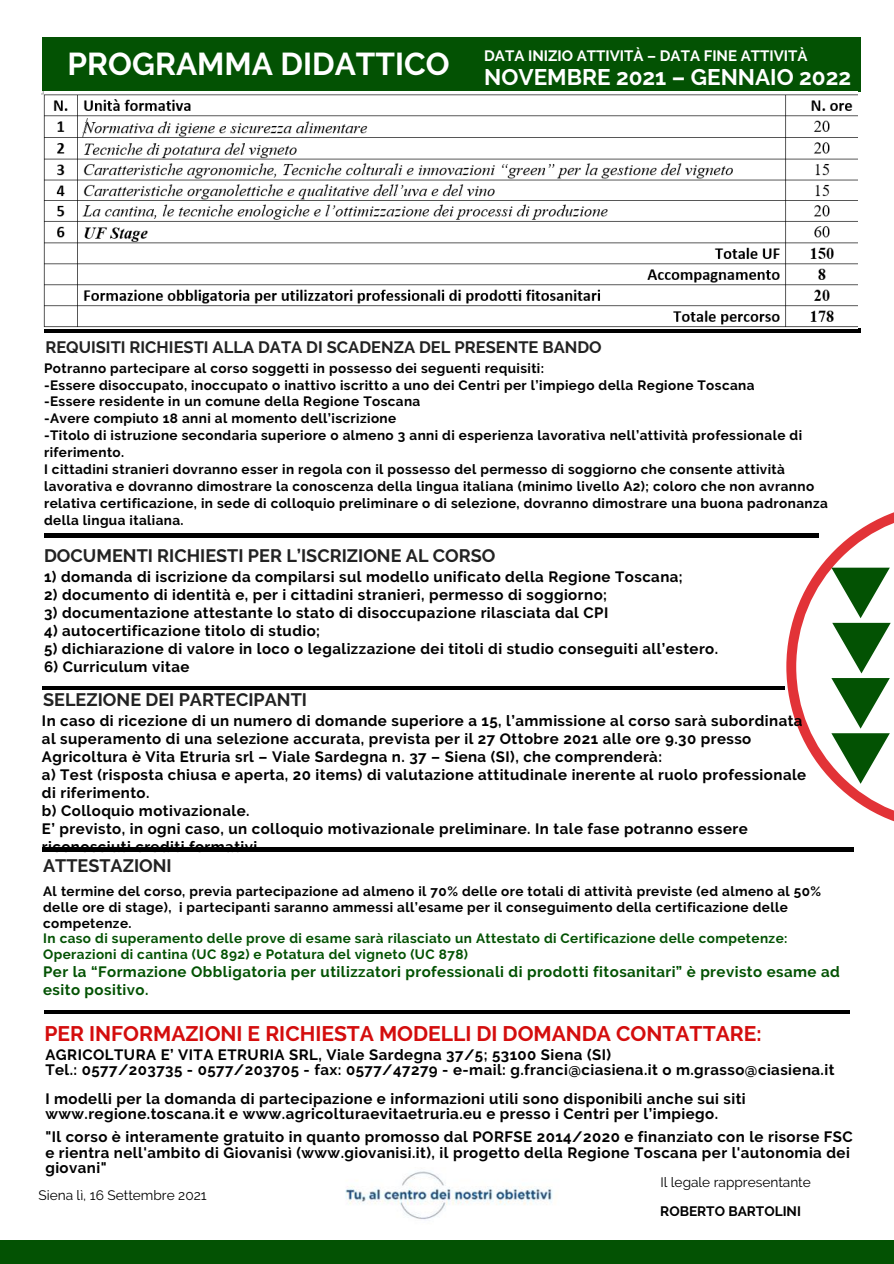
<style>
.page{position:relative;width:894px;height:1264px;background:#fff}
.page>*{position:absolute;margin:0;border:0;box-sizing:border-box;transform-origin:0 0}
.t1{font:700 31.5px "Raleway";color:#fff}
.t2{font:700 22.5px "Raleway";color:#fff}
.t3{font:700 21px "Raleway";color:#d40d0d}
.t4{font:700 18px "Raleway";color:#222}
.t5{font:700 16.5px "Raleway";color:#222}
.t6{font:700 15px/18px "Raleway";letter-spacing:.03em;color:#000}
.t7{font:700 15px/18px "Raleway";letter-spacing:.03em;color:#035203}
.t8{font:700 15px "Raleway";color:#fff}
.t9{font:13.65px "Raleway";color:#000}
.t10{font:700 13.65px "Raleway";color:#000}
.t11{font:700 13.5px/17px "Raleway";letter-spacing:.03em;color:#000}
.t12{font:700 13.5px "Raleway";letter-spacing:.03em;color:#035203}
</style>
<div class="page">
<div style="left:43px;top:38px;width:817px;height:54px;background:#035203"></div>
<svg style="left:44px;top:328px;width:817px;height:4px;fill:#000"></svg>
<div style="left:0;top:1240px;width:893px;height:23px;background:#035203"></div>
<img style="left:42px;top:92px;width:815px;height:236px">
<hr style="left:44px;top:1010px;width:805px;height:3px;background:#000">
<div style="left:44px;top:533px;width:774px;height:5px;background:#000"></div>
<hr style="left:42px;top:686px;width:742px;height:4px;background:#000">
<hr style="left:42px;top:847px;width:811px;height:4px;background:#000">
<svg style="left:786px;top:512px;width:107px;height:309px"></svg>
<img style="left:345px;top:1171px;width:208px;height:49px">
<p class="t1" style="left:68px;top:46px;width:383px">PROGRAMMA DIDATTICO</p>
<p class="t8" style="left:484px;top:47px;width:325px">DATA INIZIO ATTIVITÀ – DATA FINE ATTIVITÀ</p>
<p class="t2" style="left:484px;top:63px;width:368px">NOVEMBRE 2021 – GENNAIO 2022</p>
<p class="t5" style="left:45px;top:337px;width:557px">REQUISITI RICHIESTI ALLA DATA DI SCADENZA DEL PRESENTE BANDO</p>
<p class="t11" style="left:44px;top:359px;width:501px">Potranno partecipare al corso soggetti in possesso dei seguenti requisiti:</p>
<p class="t11" style="left:44px;top:376px;width:711px">-Essere disoccupato, inoccupato o inattivo iscritto a uno dei Centri per l’impiego della Regione Toscana</p>
<p class="t11" style="left:44px;top:393px;width:378px">-Essere residente in un comune della Regione Toscana</p>
<p class="t11" style="left:44px;top:410px;width:353px">-Avere compiuto 18 anni al momento dell’iscrizione</p>
<p class="t11" style="left:44px;top:427px;width:759px">-Titolo di istruzione secondaria superiore o almeno 3 anni di esperienza lavorativa nell’attività professionale di riferimento.</p>
<p class="t11" style="left:44px;top:461px;width:785px">I cittadini stranieri dovranno esser in regola con il possesso del permesso di soggiorno che consente attività lavorativa e dovranno dimostrare la conoscenza della lingua italiana (minimo livello A2); coloro che non avranno relativa certificazione, in sede di colloquio preliminare o di selezione, dovranno dimostrare una buona padronanza della lingua italiana.</p>
<p class="t4" style="left:44px;top:545px;width:453px">DOCUMENTI RICHIESTI PER L’ISCRIZIONE AL CORSO</p>
<p class="t6" style="left:44px;top:567px;width:640px">1) domanda di iscrizione da compilarsi sul modello unificato della Regione Toscana;</p>
<p class="t6" style="left:44px;top:585px;width:564px">2) documento di identità e, per i cittadini stranieri, permesso di soggiorno;</p>
<p class="t6" style="left:44px;top:603px;width:565px">3) documentazione attestante lo stato di disoccupazione rilasciata dal CPI</p>
<p class="t6" style="left:44px;top:621px;width:277px">4) autocertificazione titolo di studio;</p>
<p class="t6" style="left:44px;top:639px;width:675px">5) dichiarazione di valore in loco o legalizzazione dei titoli di studio conseguiti all’estero.</p>
<p class="t6" style="left:44px;top:657px;width:147px">6) Curriculum vitae</p>
<p class="t4" style="left:43px;top:689px;width:265px">SELEZIONE DEI PARTECIPANTI</p>
<p class="t6" style="left:42px;top:711px;width:762px">In caso di ricezione di un numero di domande superiore a 15, l’ammissione al corso sarà subordinata al superamento di una selezione accurata, prevista per il 27 Ottobre 2021 alle ore 9.30 presso<br>Agricoltura è Vita Etruria srl – Viale Sardegna n. 37 – Siena (SI), che comprenderà:</p>
<p class="t6" style="left:42px;top:765px;width:765px">a) Test (risposta chiusa e aperta, 20 items) di valutazione attitudinale inerente al ruolo professionale di riferimento.</p>
<p class="t6" style="left:42px;top:801px;width:209px">b) Colloquio motivazionale.</p>
<p class="t6" style="left:42px;top:819px;width:707px">E’ previsto, in ogni caso, un colloquio motivazionale preliminare. In tale fase potranno essere riconosciuti crediti formativi.</p>
<p class="t4" style="left:43px;top:855px;width:130px">ATTESTAZIONI</p>
<p class="t11" style="left:43px;top:883px;width:779px;line-height:15.8px">Al termine del corso, previa partecipazione ad almeno il 70% delle ore totali di attività previste (ed almeno al 50% delle ore di stage), i partecipanti saranno ammessi all’esame per il conseguimento della certificazione delle competenze.</p>
<p class="t12" style="left:43px;top:930px;width:745px">In caso di superamento delle prove di esame sarà rilasciato un Attestato di Certificazione delle competenze:</p>
<p class="t12" style="left:43px;top:946px;width:426px">Operazioni di cantina (UC 892) e Potatura del vigneto (UC 878)</p>
<p class="t7" style="left:43px;top:962px;width:798px">Per la “Formazione Obbligatoria per utilizzatori professionali di prodotti fitosanitari” è previsto esame ad esito positivo.</p>
<p class="t3" style="left:44px;top:1021px;width:718px">PER INFORMAZIONI E RICHIESTA MODELLI DI DOMANDA CONTATTARE:</p>
<p class="t6" style="left:45px;top:1045px;width:567px">AGRICOLTURA E’ VITA ETRURIA SRL, Viale Sardegna 37/5; 53100 Siena (SI)</p>
<p class="t6" style="left:45px;top:1061px;width:790px">Tel.: 0577/203735 - 0577/203705 - fax: 0577/47279 - e-mail: g.franci@ciasiena.it o m.grasso@ciasiena.it</p>
<p class="t6" style="left:45px;top:1090px;width:701px;line-height:15.8px">I modelli per la domanda di partecipazione e informazioni utili sono disponibili anche sui siti www.regione.toscana.it e www.agricolturaevitaetruria.eu e presso i Centri per l’impiego.</p>
<p class="t6" style="left:45px;top:1128px;width:808px;line-height:15.8px">"Il corso è interamente gratuito in quanto promosso dal PORFSE 2014/2020 e finanziato con le risorse FSC e rientra nell'ambito di Giovanisì (www.giovanisi.it), il progetto della Regione Toscana per l'autonomia dei giovani"</p>
<p class="t9" style="left:660px;top:1174px;width:152px">Il legale rappresentante</p>
<p class="t10" style="left:660px;top:1202px;width:142px">ROBERTO BARTOLINI</p>
<p class="t9" style="left:38px;top:1186px;width:170px">Siena lì, 16 Settembre 2021</p>
</div>
